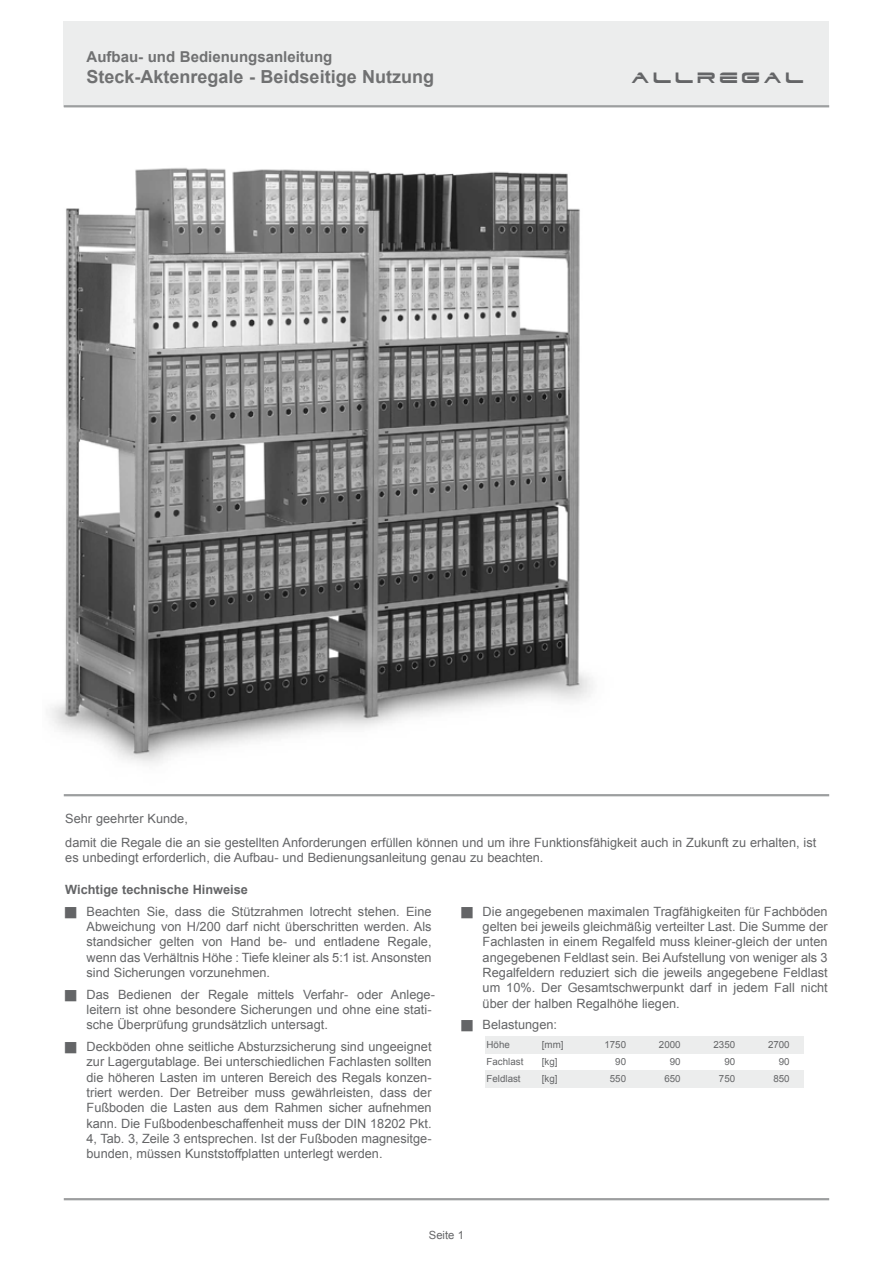
<style>
.page{position:relative;width:893px;height:1263px;background:#fff}
.page>*{position:absolute;margin:0;border:0;box-sizing:border-box;transform-origin:0 0}
.t1{font:700 18px "Arial";color:#707172}
.t2{font:18px "Dodger";letter-spacing:.175em;color:#646567}
.t3{font:700 15px "Arial";color:#707172}
.t4{font:12.75px/15.3px "Arial";color:#646567;text-align:justify}
.t5{font:700 12.75px "Arial";color:#646567}
.t6{font:11.25px "Arial";color:#646567}
.t7{font:9.75px "Arial";color:#646567}
</style>
<div class="page">
<img style="left:50px;top:168px;width:543px;height:595px">
<hr style="left:64px;top:1198px;width:765px;height:2px;background:#9c9e9f">
<hr style="left:64px;top:794px;width:765px;height:2px;background:#9c9e9f">
<div style="left:64px;top:21px;width:765px;height:85px;background:#eceded"></div>
<hr style="left:64px;top:105px;width:765px;height:2px;background:#9c9e9f">
<div style="left:485px;top:1036px;width:319px;height:17px;background:#eceded"></div>
<div style="left:485px;top:1070px;width:319px;height:17px;background:#eceded"></div>
<p class="t3" style="left:87px;top:47px;width:247px">Aufbau- und Bedienungsanleitung</p>
<h1 class="t1" style="left:87px;top:65px;width:349px">Steck-Aktenregale - Beidseitige Nutzung</h1>
<h1 class="t2" style="left:632px;top:69px;width:175px">ALLREGAL</h1>
<p class="t4" style="left:65px;top:807px;width:752px;line-height:23.9px">Sehr geehrter Kunde,<br>damit die Regale die an sie gestellten Anforderungen erfüllen können und um ihre Funktionsfähigkeit auch in Zukunft zu erhalten, ist</p>
<p class="t4" style="left:65px;top:850px;width:480px">es unbedingt erforderlich, die Aufbau- und Bedienungsanleitung genau zu beachten.</p>
<p class="t5" style="left:65px;top:881px;width:184px">Wichtige technische Hinweise</p>
<p class="t4" style="left:87px;top:904px;width:347px">Beachten Sie, dass die Stützrahmen lotrecht stehen. Eine Abweichung von H/200 darf nicht überschritten werden. Als standsicher gelten von Hand be- und entladene Regale, wenn das Verhältnis Höhe : Tiefe kleiner als 5:1 ist. Ansonsten sind Sicherungen vorzunehmen.</p>
<p class="t4" style="left:87px;top:987px;width:350px;text-align:left">Das Bedienen der Regale mittels Verfahr- oder Anlege&shy;leitern ist ohne besondere Sicherungen und ohne eine stati&shy;sche Überprüfung grundsätzlich untersagt.</p>
<p class="t4" style="left:87px;top:1039px;width:347px">Deckböden ohne seitliche Absturzsicherung sind ungeeignet zur Lagergutablage. Bei unterschiedlichen Fachlasten sollten die höheren Lasten im unteren Bereich des Regals konzen&shy;triert werden. Der Betreiber muss gewährleisten, dass der Fußboden die Lasten aus dem Rahmen sicher aufnehmen kann. Die Fußbodenbeschaffenheit muss der DIN 18202 Pkt.<br>4, Tab. 3, Zeile 3 entsprechen. Ist der Fußboden magnesitge&shy;bunden, müssen Kunststoffplatten unterlegt werden.</p>
<p class="t4" style="left:483px;top:904px;width:347px">Die angegebenen maximalen Tragfähigkeiten für Fachböden gelten bei jeweils gleichmäßig verteilter Last. Die Summe der Fachlasten in einem Regalfeld muss kleiner-gleich der unten angegebenen Feldlast sein. Bei Aufstellung von weniger als 3<br>Regalfeldern reduziert sich die jeweils angegebene Feldlast um 10%. Der Gesamtschwerpunkt darf in jedem Fall nicht über der halben Regalhöhe liegen.</p>
<p class="t4" style="left:483px;top:1017px;width:76px">Belastungen:</p>
<p class="t7" style="left:487px;top:1038px;width:25px">Höhe</p>
<p class="t7" style="left:542px;top:1038px;width:23px">[mm]</p>
<p class="t7" style="left:487px;top:1055px;width:38px">Fachlast</p>
<p class="t7" style="left:542px;top:1055px;width:17px">[kg]</p>
<p class="t7" style="left:604px;top:1038px;width:23px">1750</p>
<p class="t7" style="left:659px;top:1038px;width:23px">2000</p>
<p class="t7" style="left:713px;top:1038px;width:23px">2350</p>
<p class="t7" style="left:768px;top:1038px;width:23px">2700</p>
<p class="t7" style="left:615px;top:1055px;width:12px">90</p>
<p class="t7" style="left:670px;top:1055px;width:12px">90</p>
<p class="t7" style="left:724px;top:1055px;width:12px">90</p>
<p class="t7" style="left:779px;top:1055px;width:12px">90</p>
<p class="t7" style="left:487px;top:1072px;width:36px">Feldlast</p>
<p class="t7" style="left:542px;top:1072px;width:17px">[kg]</p>
<p class="t7" style="left:610px;top:1072px;width:18px">550</p>
<p class="t7" style="left:664px;top:1072px;width:18px">650</p>
<p class="t7" style="left:719px;top:1072px;width:18px">750</p>
<p class="t7" style="left:773px;top:1072px;width:18px">850</p>
<p class="t6" style="left:429px;top:1228px;width:37px">Seite 1</p>
</div>
